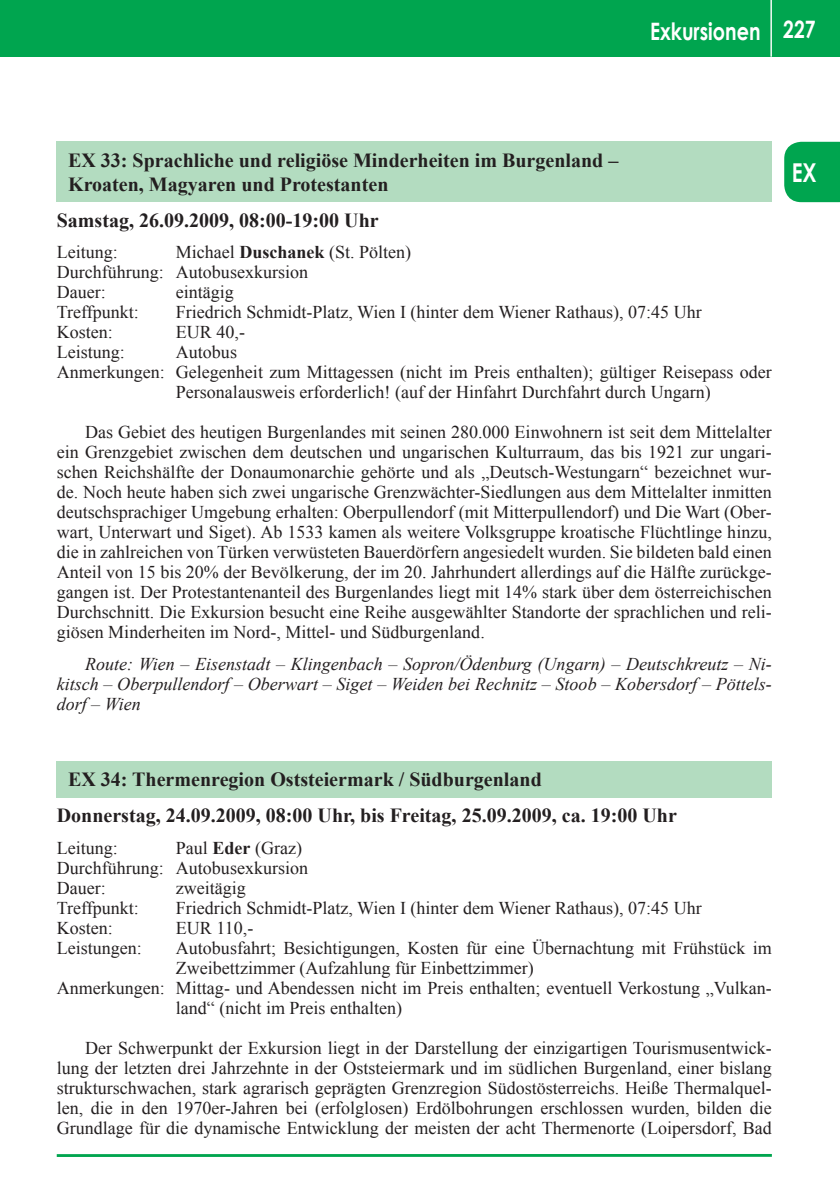
<style>
.page{position:relative;width:840px;height:1191px;background:#fff}
.page>*{position:absolute;margin:0;border:0;box-sizing:border-box;transform-origin:0 0}
.t1{font:700 26px "Century Gothic";color:#fff;scale:.8 1}
.t2{font:700 24px "Century Gothic";color:#fff;scale:.8 1}
.t3{font:700 20px/24px "Times New Roman";color:#231f20}
.t4{font:18px/20px "Times New Roman";color:#231f20}
.t5{font:italic 18px/20px "Times New Roman";color:#231f20;text-align:justify}
.s1{font-weight:700}
</style>
<div class="page">
<div style="left:0;top:0;width:839px;height:57px;background:#00a54f"></div>
<hr style="left:770px;top:0;width:1px;height:57px;background:#fff">
<hr style="left:57px;top:1154px;width:714px;height:3px;background:#00a54f">
<div style="left:784px;top:142px;width:55px;height:60px;background:#00a54f"></div>
<div style="left:57px;top:142px;width:714px;height:60px;background:#b3dcc0"></div>
<div style="left:57px;top:761px;width:714px;height:36px;background:#b3dcc0"></div>
<h2 class="t2" style="left:649px;top:16px;width:208px">Exkursionen 227</h2>
<p class="t3" style="left:68px;top:147px;width:551px">EX 33: Sprachliche und religiöse Minderheiten im Burgenland –<br>Kroaten, Magyaren und Protestanten</p>
<p class="t3" style="left:57px;top:208px;width:323px">Samstag, 26.09.2009, 08:00-19:00 Uhr</p>
<p class="t4" style="left:57px;top:242px;width:63px">Leitung:</p>
<p class="t4" style="left:57px;top:242px;width:356px;text-indent:119px">Michael <span class="s1">Duschanek</span> (St. Pölten)<br>Durchführung: Autobusexkursion<br>Dauer:</p>
<p class="t4" style="left:176px;top:282px;width:59px">eintägig</p>
<h1 class="t1" style="left:791px;top:156px;width:33px">EX</h1>
<p class="t4" style="left:57px;top:302px;width:84px">Treffpunkt:</p>
<p class="t4" style="left:176px;top:302px;width:527px">Friedrich Schmidt-Platz, Wien I (hinter dem Wiener Rathaus), 07:45 Uhr</p>
<p class="t4" style="left:57px;top:322px;width:57px">Kosten:</p>
<p class="t4" style="left:176px;top:322px;width:70px">EUR 40,-</p>
<p class="t4" style="left:57px;top:342px;width:70px">Leistung:</p>
<p class="t4" style="left:176px;top:342px;width:63px">Autobus</p>
<p class="t4" style="left:57px;top:362px;width:716px">Anmerkungen: Gelegenheit zum Mittagessen (nicht im Preis enthalten); gültiger Reisepass oder</p>
<p class="t4" style="left:176px;top:382px;width:536px">Personalausweis erforderlich! (auf der Hinfahrt Durchfahrt durch Ungarn)</p>
<p class="t4" style="left:57px;top:422px;width:716px;text-align:justify;text-indent:28px">Das Gebiet des heutigen Burgenlandes mit seinen 280.000 Einwohnern ist seit dem Mittelalter ein Grenzgebiet zwischen dem deutschen und ungarischen Kulturraum, das bis 1921 zur ungari&shy;schen Reichshälfte der Donaumonarchie gehörte und als „Deutsch-Westungarn“ bezeichnet wur&shy;de. Noch heute haben sich zwei ungarische Grenzwächter-Siedlungen aus dem Mittelalter inmitten deutschsprachiger Umgebung erhalten: Oberpullendorf (mit Mitterpullendorf) und Die Wart (Ober&shy;wart, Unterwart und Siget). Ab 1533 kamen als weitere Volksgruppe kroatische Flüchtlinge hinzu, die in zahlreichen von Türken verwüsteten Bauerdörfern angesiedelt wurden. Sie bildeten bald einen Anteil von 15 bis 20% der Bevölkerung, der im 20. Jahrhundert allerdings auf die Hälfte zurückge&shy;gangen ist. Der Protestantenanteil des Burgenlandes liegt mit 14% stark über dem österreichischen Durchschnitt. Die Exkursion besucht eine Reihe ausgewählter Standorte der sprachlichen und reli&shy;giösen Minderheiten im Nord-, Mittel- und Südburgenland.</p>
<p class="t5" style="left:57px;top:653px;width:716px;text-indent:28px">Route: Wien – Eisenstadt – Klingenbach – Sopron/Ödenburg (Ungarn) – Deutschkreutz – Ni&shy;kitsch – Oberpullendorf – Oberwart – Siget – Weiden bei Rechnitz – Stoob – Kobersdorf – Pöttels&shy;dorf – Wien</p>
<p class="t3" style="left:57px;top:760px;width:621px;line-height:36.2px;text-indent:11px">EX 34: Thermenregion Oststeiermark / Südburgenland<br>Donnerstag, 24.09.2009, 08:00 Uhr, bis Freitag, 25.09.2009, ca. 19:00 Uhr</p>
<p class="t4" style="left:57px;top:837px;width:63px">Leitung:</p>
<p class="t4" style="left:57px;top:837px;width:253px;text-indent:119px">Paul <span class="s1">Eder</span> (Graz)<br>Durchführung: Autobusexkursion<br>Dauer:</p>
<p class="t4" style="left:176px;top:877px;width:71px">zweitägig</p>
<p class="t4" style="left:57px;top:897px;width:84px">Treffpunkt:</p>
<p class="t4" style="left:176px;top:897px;width:527px">Friedrich Schmidt-Platz, Wien I (hinter dem Wiener Rathaus), 07:45 Uhr</p>
<p class="t4" style="left:57px;top:917px;width:57px">Kosten:</p>
<p class="t4" style="left:176px;top:917px;width:79px">EUR 110,-</p>
<p class="t4" style="left:57px;top:937px;width:86px">Leistungen:</p>
<p class="t4" style="left:176px;top:937px;width:597px">Autobusfahrt; Besichtigungen, Kosten für eine Übernachtung mit Frühstück im</p>
<p class="t4" style="left:176px;top:957px;width:359px">Zweibettzimmer (Aufzahlung für Einbettzimmer)</p>
<p class="t4" style="left:57px;top:977px;width:716px">Anmerkungen: Mittag- und Abendessen nicht im Preis enthalten; eventuell Verkostung „Vulkan-</p>
<p class="t4" style="left:176px;top:997px;width:227px">land“ (nicht im Preis enthalten)</p>
<p class="t4" style="left:57px;top:1037px;width:716px;text-align:justify;text-indent:28px">Der Schwerpunkt der Exkursion liegt in der Darstellung der einzigartigen Tourismusentwick&shy;lung der letzten drei Jahrzehnte in der Oststeiermark und im südlichen Burgenland, einer bislang strukturschwachen, stark agrarisch geprägten Grenzregion Südostösterreichs. Heiße Thermalquel&shy;len, die in den 1970er-Jahren bei (erfolglosen) Erdölbohrungen erschlossen wurden, bilden die Grundlage für die dynamische Entwicklung der meisten der acht Thermenorte (Loipersdorf, Bad</p>
</div>
